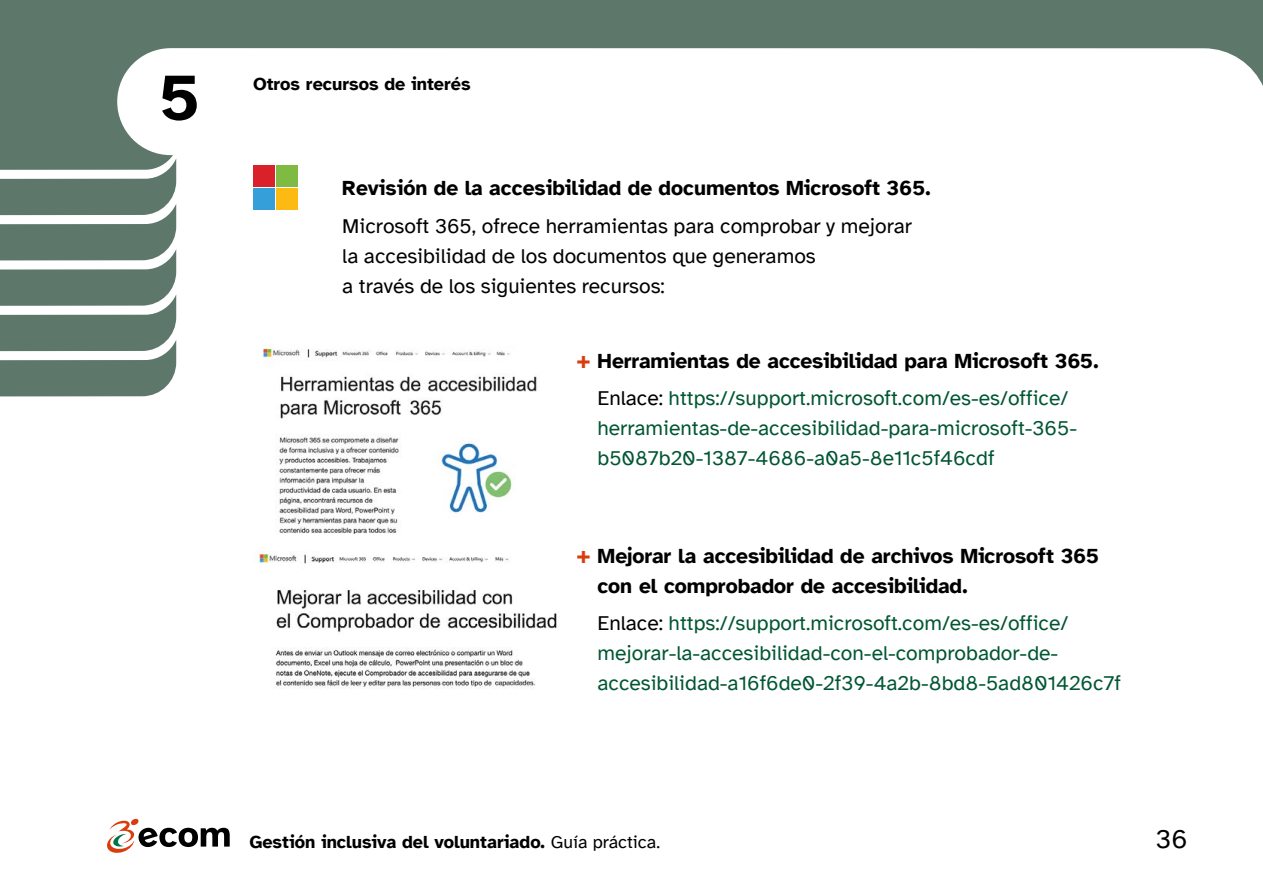
<style>
.page{position:relative;width:1263px;height:893px;background:#fff}
.page>*{position:absolute;margin:0;border:0;box-sizing:border-box;transform-origin:0 0}
.t1{font:700 66px "Atkinson Hyperlegible";color:#000}
.t2{font:27px "Atkinson Hyperlegible";color:#000}
.Enllas_rec_-_micro{font:21px/30px "Atkinson Hyperlegible";color:#005633}
.t3{font:700 21px/30px "Atkinson Hyperlegible";color:#000}
.def_rec{font:21px/30px "Atkinson Hyperlegible";color:#000}
.t4{font:700 18px "Atkinson Hyperlegible";color:#000}
.s1{font-size:24px;color:#d93d0e}
.s2{color:#000}
.s3{font-weight:400}
</style>
<div class="page">
<svg style="left:0;top:0;width:1263px;height:396px"></svg>
<svg style="left:107px;top:818px;width:123px;height:35px"></svg>
<div style="left:253px;top:165px;width:21px;height:22px;background:#da2129"></div>
<div style="left:276px;top:165px;width:22px;height:22px;background:#7fbb42"></div>
<div style="left:253px;top:189px;width:21px;height:21px;background:#359fd9"></div>
<div style="left:276px;top:189px;width:22px;height:21px;background:#fdba13"></div>
<img style="left:253px;top:345px;width:296px;height:189px">
<img style="left:255px;top:551px;width:302px;height:138px">
<h1 class="t1" style="left:159px;top:59px;width:42px">5</h1>
<p class="t4" style="left:253px;top:73px;width:219px">Otros recursos de interés</p>
<p class="t3" style="left:342px;top:173px;width:590px">Revisión de la accesibilidad de documentos Microsoft 365.</p>
<p class="def_rec" style="left:342px;top:211px;width:571px">Microsoft 365, ofrece herramientas para comprobar y mejorar la accesibilidad de los documentos que generamos<br>a través de los siguientes recursos:</p>
<p class="t3" style="left:576px;top:345px;width:524px"><span class="s1">+</span> Herramientas de accesibilidad para Microsoft 365.</p>
<p class="Enllas_rec_-_micro" style="left:597px;top:383px;width:481px"><span class="s2">Enlace:</span> https://support.microsoft.com/es-es/office/ herramientas-de-accesibilidad-para-microsoft-365- b5087b20-1387-4686-a0a5-8e11c5f46cdf</p>
<p class="t3" style="left:597px;top:540px;width:503px;text-indent:-21px"><span class="s1">+</span> Mejorar la accesibilidad de archivos Microsoft 365 con el comprobador de accesibilidad.</p>
<p class="Enllas_rec_-_micro" style="left:597px;top:608px;width:525px"><span class="s2">Enlace:</span> https://support.microsoft.com/es-es/office/ mejorar-la-accesibilidad-con-el-comprobador-de&shy;accesibilidad-a16f6de0-2f39-4a2b-8bd8-5ad801426c7f</p>
<p class="t4" style="left:249px;top:831px;width:412px">Gestión inclusiva del voluntariado. <span class="s3">Guía práctica.</span></p>
<p class="t2" style="left:1156px;top:824px;width:33px">36</p>
</div>
